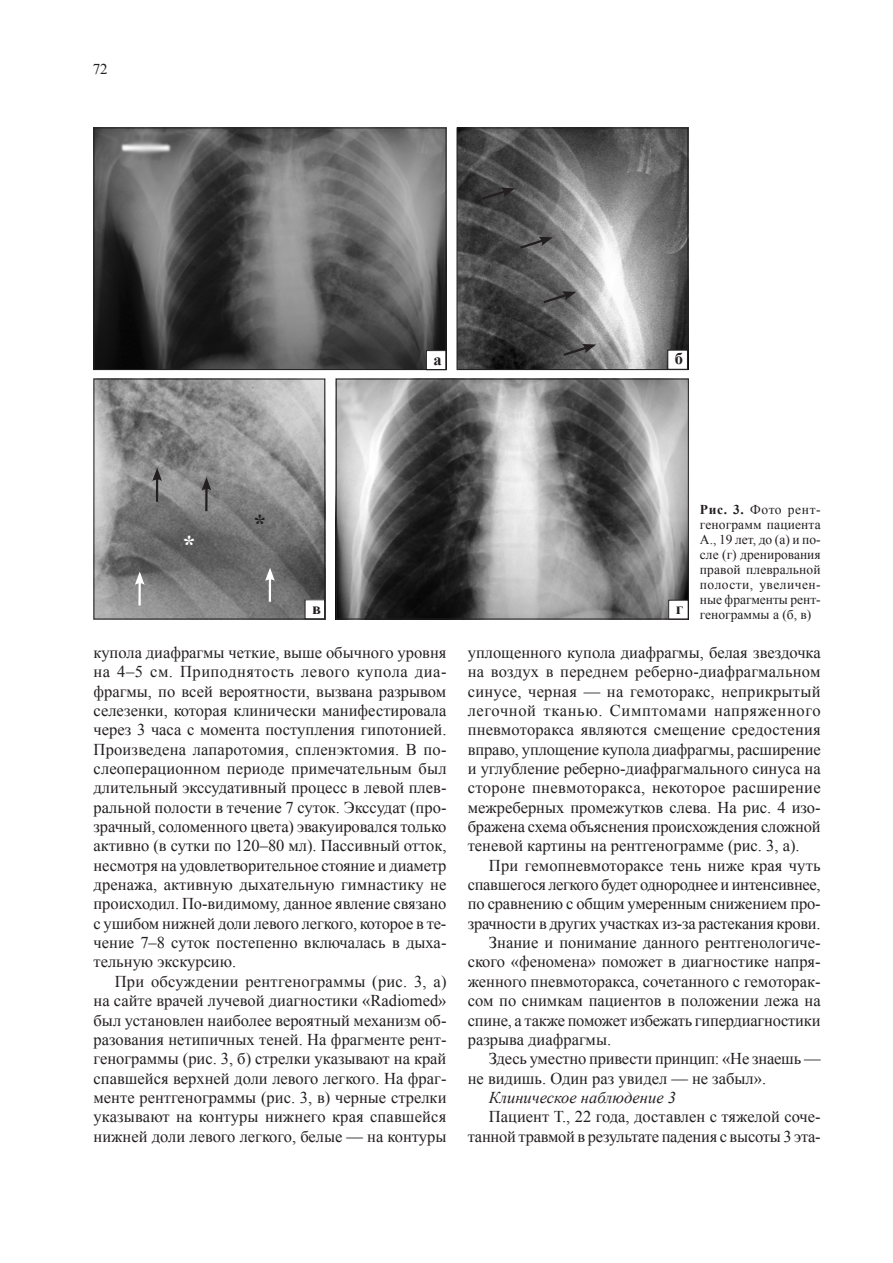
<style>
.page{position:relative;width:893px;height:1263px;background:#fff}
.page>*{position:absolute;margin:0;border:0;box-sizing:border-box;transform-origin:0 0}
.Реф_укр{font:700 25.5px "Times New Roman";color:#231f20}
.Реф_укр-2{font:700 25.5px "Times New Roman";color:#fff}
.Текст{font:16.5px/19.4px "Times New Roman";letter-spacing:-.01em;color:#231f20;text-align:justify}
.Текст-2{font:italic 16.5px "Times New Roman";color:#231f20}
.Рисунок{font:700 16.5px "Times New Roman";color:#231f20}
.t1{font:15px "Times New Roman";color:#231f20}
.Рисунок-2{font:13.5px/15px "Times New Roman";color:#231f20;text-align:justify}
.s1{font-weight:700}
</style>
<div class="page">
<img style="left:96px;top:130px;width:348px;height:238px">
<img style="left:459px;top:128px;width:230px;height:242px">
<img style="left:338px;top:381px;width:349px;height:236px">
<img style="left:96px;top:381px;width:227px;height:236px">
<div style="left:668px;top:350px;width:19px;height:19px;background:#fff"></div>
<div style="left:426px;top:351px;width:20px;height:19px;background:#fff"></div>
<div style="left:426px;top:350px;width:20px;height:20px;border:1px solid #231f20"></div>
<div style="left:305px;top:600px;width:20px;height:19px;background:#fff"></div>
<div style="left:669px;top:600px;width:19px;height:19px;background:#fff"></div>
<div style="left:668px;top:600px;width:20px;height:19px;border:1px solid #231f20"></div>
<div style="left:94px;top:128px;width:352px;height:242px;border:1px solid #231f20"></div>
<div style="left:457px;top:128px;width:231px;height:242px;border:1px solid #231f20"></div>
<svg style="left:480px;top:188px;width:35px;height:13px"></svg>
<svg style="left:517px;top:237px;width:36px;height:13px"></svg>
<svg style="left:541px;top:291px;width:35px;height:14px"></svg>
<svg style="left:561px;top:344px;width:35px;height:14px"></svg>
<hr style="left:205px;top:486px;width:3px;height:25px;background:#231f20">
<svg style="left:202px;top:477px;width:9px;height:14px"></svg>
<div style="left:94px;top:379px;width:231px;height:240px;border:1px solid #231f20"></div>
<div style="left:336px;top:379px;width:353px;height:240px;border:1px solid #231f20"></div>
<hr style="left:156px;top:477px;width:2px;height:25px;background:#231f20">
<svg style="left:152px;top:468px;width:10px;height:13px"></svg>
<hr style="left:138px;top:581px;width:3px;height:25px;background:#fff">
<svg style="left:135px;top:571px;width:10px;height:14px"></svg>
<hr style="left:269px;top:577px;width:2px;height:25px;background:#fff">
<svg style="left:265px;top:568px;width:10px;height:13px"></svg>
<p class="t1" style="left:93px;top:59px;width:16px">72</p>
<p class="Реф_укр-2" style="left:183px;top:527px;width:14px">*</p>
<p class="Рисунок" style="left:433px;top:348px;width:10px">а</p>
<p class="Рисунок" style="left:675px;top:347px;width:10px">б</p>
<p class="Реф_укр" style="left:254px;top:506px;width:14px">*</p>
<p class="Рисунок" style="left:312px;top:597px;width:10px">в</p>
<p class="Рисунок" style="left:676px;top:597px;width:9px">г</p>
<p class="Рисунок-2" style="left:700px;top:502px;width:122px"><span class="s1">Рис. 3.</span> Фото рент&shy;генограмм пациента А., 19 лет, до (а) и по&shy;сле (г) дренирования правой плевральной полости, увеличен&shy;ные фрагменты рент&shy;генограммы а (б, в)</p>
<p class="Текст" style="left:94px;top:642px;width:355px">купола диафрагмы четкие, выше обычного уровня на 4–5 см. Приподнятость левого купола диа&shy;фрагмы, по всей вероятности, вызвана разрывом селезенки, которая клинически манифестировала через 3 часа с момента поступления гипотонией.<br>Произведена лапаротомия, спленэктомия. В по&shy;слеоперационном периоде примечательным был длительный экссудативный процесс в левой плев&shy;ральной полости в течение 7 суток. Экссудат (про&shy;зрачный, соломенного цвета) эвакуировался только активно (в сутки по 120–80 мл). Пассивный отток, несмотря на удовлетворительное стояние и диаметр дренажа, активную дыхательную гимнастику не происходил. По-видимому, данное явление связано с ушибом нижней доли левого легкого, которое в те&shy;чение 7–8 суток постепенно включалась в дыха&shy;тельную экскурсию.</p>
<p class="Текст" style="left:94px;top:971px;width:354px;text-indent:21px">При обсуждении рентгенограммы (рис. 3, а) на сайте врачей лучевой диагностики «Radiomed» был установлен наиболее вероятный механизм об&shy;разования нетипичных теней. На фрагменте рент&shy;генограммы (рис. 3, б) стрелки указывают на край спавшейся верхней доли левого легкого. На фраг&shy;менте рентгенограммы (рис. 3, в) черные стрелки указывают на контуры нижнего края спавшейся нижней доли левого легкого, белые — на контуры</p>
<p class="Текст" style="left:468px;top:642px;width:355px">уплощенного купола диафрагмы, белая звездочка на воздух в переднем реберно-диафрагмальном синусе, черная — на гемоторакс, неприкрытый легочной тканью. Симптомами напряженного пневмоторакса являются смещение средостения вправо, уплощение купола диафрагмы, расширение и углубление реберно-диафрагмального синуса на стороне пневмоторакса, некоторое расширение межреберных промежутков слева. На рис. 4 изо&shy;бражена схема объяснения происхождения сложной теневой картины на рентгенограмме (рис. 3, а).</p>
<p class="Текст" style="left:468px;top:855px;width:354px;text-indent:21px">При гемопневмотораксе тень ниже края чуть спавшегося легкого будет однороднее и интенсивнее, по сравнению с общим умеренным снижением про&shy;зрачности в других участках из-за растекания крови.</p>
<p class="Текст" style="left:468px;top:933px;width:354px;text-indent:21px">Знание и понимание данного рентгенологиче&shy;ского «феномена» поможет в диагностике напря&shy;женного пневмоторакса, сочетанного с гемоторак&shy;сом по снимкам пациентов в положении лежа на спине, а также поможет избежать гипердиагностики разрыва диафрагмы.</p>
<p class="Текст" style="left:468px;top:1049px;width:354px;text-indent:21px">Здесь уместно привести принцип: «Не знаешь — не видишь. Один раз увидел — не забыл».</p>
<p class="Текст-2" style="left:489px;top:1086px;width:189px">Клиническое наблюдение 3</p>
<p class="Текст" style="left:468px;top:1107px;width:354px;text-align:right">Пациент Т., 22 года, доставлен с тяжелой соче&shy;танной травмой в результате падения с высоты 3 эта-</p>
</div>
